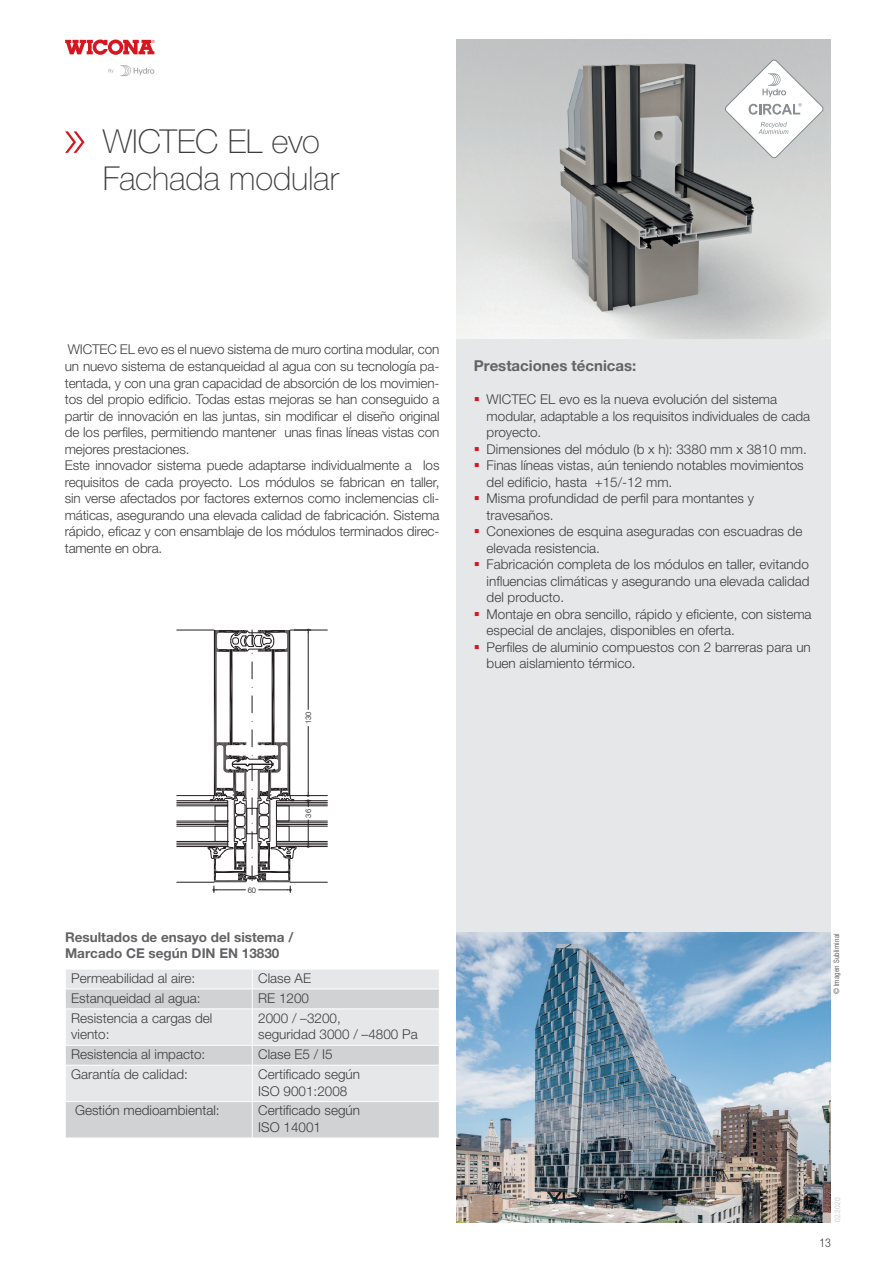
<style>
.page{position:relative;width:896px;height:1266px;background:#fff}
.page>*{position:absolute;margin:0;border:0;box-sizing:border-box;transform-origin:0 0}
.t1{font:100 33px/37.5px "Helvetica Neue LT Pro";letter-spacing:-.005em;color:#3e3e3f}
.t2{font:700 15px "Helvetica Neue LT Pro";color:#636366}
.t3{font:300 13.5px/16.5px "Helvetica Neue LT Pro";color:#3e3e3f}
.t4{font:700 13.5px/16.5px "Helvetica Neue LT Pro";color:#636366}
.t5{font:300 condensed 12px "Helvetica Neue LT Std";color:#3e3e3f}
.t6{font:7.95px "Swis 721 Lt BT";color:#231f20}
.t7{font:condensed 7.5px "Helvetica Neue LT Std";letter-spacing:.015em;color:#69696c}
.t8{font:300 condensed 7.5px "Helvetica Neue LT Std";letter-spacing:.03em;color:#bcbdc0}
</style>
<div class="page">
<div style="left:456px;top:338px;width:374px;height:884px;background:#e6e7e9"></div>
<svg style="left:65px;top:40px;width:90px;height:15px"></svg>
<svg style="left:108px;top:69px;width:6px;height:4px"></svg>
<svg style="left:120px;top:65px;width:34px;height:11px"></svg>
<img style="left:456px;top:932px;width:374px;height:290px">
<svg style="left:65px;top:131px;width:19px;height:22px"></svg>
<img style="left:456px;top:40px;width:374px;height:298px">
<div style="left:66px;top:969px;width:373px;height:19px;background:#e6e7e9"></div>
<svg style="left:66px;top:989px;width:373px;height:148px;background:#dcdcde"></svg>
<svg style="left:252px;top:969px;width:1px;height:39px"></svg>
<hr style="left:65px;top:1008px;width:187px;height:1px;background:#fff">
<hr style="left:252px;top:1008px;width:187px;height:1px;background:#fff">
<hr style="left:252px;top:1009px;width:1px;height:36px;background:#fff">
<hr style="left:65px;top:1044px;width:187px;height:1px;background:#fff">
<svg style="left:252px;top:1045px;width:1px;height:19px"></svg>
<hr style="left:65px;top:1064px;width:187px;height:1px;background:#fff">
<hr style="left:252px;top:1064px;width:187px;height:1px;background:#fff">
<hr style="left:252px;top:1065px;width:1px;height:36px;background:#fff">
<hr style="left:65px;top:1101px;width:187px;height:1px;background:#fff">
<hr style="left:252px;top:1044px;width:187px;height:1px;background:#fff">
<hr style="left:252px;top:1101px;width:187px;height:1px;background:#fff">
<hr style="left:252px;top:1101px;width:1px;height:36px;background:#fff">
<hr style="left:290px;top:881px;width:37px;height:1px;background:#231f20">
<hr style="left:290px;top:795px;width:37px;height:1px;background:#231f20">
<div style="left:276px;top:841px;width:51px;height:5px;border:1px solid #231f20"></div>
<hr style="left:276px;top:844px;width:51px;height:1px;background:#231f20">
<hr style="left:276px;top:842px;width:51px;height:1px;background:#231f20">
<hr style="left:276px;top:824px;width:51px;height:1px;background:#231f20">
<hr style="left:276px;top:822px;width:51px;height:1px;background:#231f20">
<div style="left:276px;top:800px;width:51px;height:6px;border:1px solid #231f20"></div>
<hr style="left:276px;top:803px;width:51px;height:1px;background:#231f20">
<hr style="left:276px;top:802px;width:51px;height:1px;background:#231f20">
<hr style="left:290px;top:629px;width:37px;height:1px;background:#231f20">
<hr style="left:177px;top:881px;width:37px;height:1px;background:#231f20">
<hr style="left:177px;top:795px;width:37px;height:1px;background:#231f20">
<div style="left:176px;top:841px;width:52px;height:5px;border:1px solid #231f20"></div>
<hr style="left:177px;top:844px;width:51px;height:1px;background:#231f20">
<hr style="left:177px;top:842px;width:51px;height:1px;background:#231f20">
<hr style="left:177px;top:824px;width:51px;height:1px;background:#231f20">
<hr style="left:177px;top:822px;width:51px;height:1px;background:#231f20">
<svg style="left:207px;top:628px;width:105px;height:264px"></svg>
<div style="left:176px;top:800px;width:52px;height:6px;border:1px solid #231f20"></div>
<hr style="left:177px;top:803px;width:51px;height:1px;background:#231f20">
<hr style="left:177px;top:802px;width:51px;height:1px;background:#231f20">
<hr style="left:177px;top:629px;width:37px;height:1px;background:#231f20">
<svg style="left:724px;top:59px;width:99px;height:99px"></svg>
<h1 class="t1" style="left:103px;top:122px;width:237px">WICTEC EL evo<br>Fachada modular</h1>
<p class="t3" style="left:65px;top:341px;width:376px">WICTEC EL evo es el nuevo sistema de muro cortina modular, con un nuevo sistema de estanqueidad al agua con su tecnología pa&shy;tentada, y con una gran capacidad de absorción de los movimien&shy;tos del propio edificio. Todas estas mejoras se han conseguido a partir de innovación en las juntas, sin modificar el diseño original de los perfiles, permitiendo mantener unas finas líneas vistas con mejores prestaciones.<br>Este innovador sistema puede adaptarse individualmente a los requisitos de cada proyecto. Los módulos se fabrican en taller, sin verse afectados por factores externos como inclemencias cli&shy;máticas, asegurando una elevada calidad de fabricación. Sistema rápido, eficaz y con ensamblaje de los módulos terminados direc&shy;tamente en obra.</p>
<p class="t6" style="left:303px;top:724px;width:14px;rotate:-90deg">130</p>
<p class="t6" style="left:248px;top:885px;width:10px">60</p>
<p class="t6" style="left:303px;top:817px;width:10px;rotate:-90deg">36</p>
<p class="t4" style="left:65px;top:928px;width:230px">Resultados de ensayo del sistema /<br>Marcado CE según DIN EN 13830</p>
<p class="t3" style="left:71px;top:969px;width:126px">Permeabilidad al aire:</p>
<p class="t3" style="left:258px;top:969px;width:54px">Clase AE</p>
<p class="t3" style="left:71px;top:989px;width:131px">Estanqueidad al agua:</p>
<p class="t3" style="left:258px;top:989px;width:52px">RE 1200</p>
<p class="t3" style="left:71px;top:1009px;width:143px">Resistencia a cargas del viento:</p>
<p class="t3" style="left:258px;top:1009px;width:161px">2000 / –3200,<br>seguridad 3000 / –4800 Pa</p>
<p class="t3" style="left:71px;top:1045px;width:136px">Resistencia al impacto:</p>
<p class="t3" style="left:258px;top:1045px;width:76px">Clase E5 / I5</p>
<p class="t3" style="left:71px;top:1065px;width:118px">Garantía de calidad:</p>
<p class="t3" style="left:258px;top:1065px;width:103px">Certificado según<br>ISO 9001:2008</p>
<p class="t3" style="left:75px;top:1102px;width:146px">Gestión medioambiental:</p>
<p class="t3" style="left:258px;top:1102px;width:103px">Certificado según<br>ISO 14001</p>
<p class="t2" style="left:473px;top:356px;width:164px">Prestaciones técnicas:</p>
<p class="t3" style="left:486px;top:391px;width:326px">WICTEC EL evo es la nueva evolución del sistema modular, adaptable a los requisitos individuales de cada proyecto.<br>Dimensiones del módulo (b x h): 3380 mm x 3810 mm.<br>Finas líneas vistas, aún teniendo notables movimientos del edificio, hasta +15/-12 mm.<br>Misma profundidad de perfil para montantes y travesaños.<br>Conexiones de esquina aseguradas con escuadras de elevada resistencia.<br>Fabricación completa de los módulos en taller, evitando influencias climáticas y asegurando una elevada calidad del producto.<br>Montaje en obra sencillo, rápido y eficiente, con sistema especial de anclajes, disponibles en oferta.<br>Perfiles de aluminio compuestos con 2 barreras para un buen aislamiento térmico.</p>
<p class="t7" style="left:832px;top:994px;width:62px;rotate:-90deg">© Imagen Subliminal</p>
<p class="t8" style="left:833px;top:1222px;width:26px;rotate:-90deg">02.2020</p>
<p class="t5" style="left:819px;top:1235px;width:13px">13</p>
</div>
